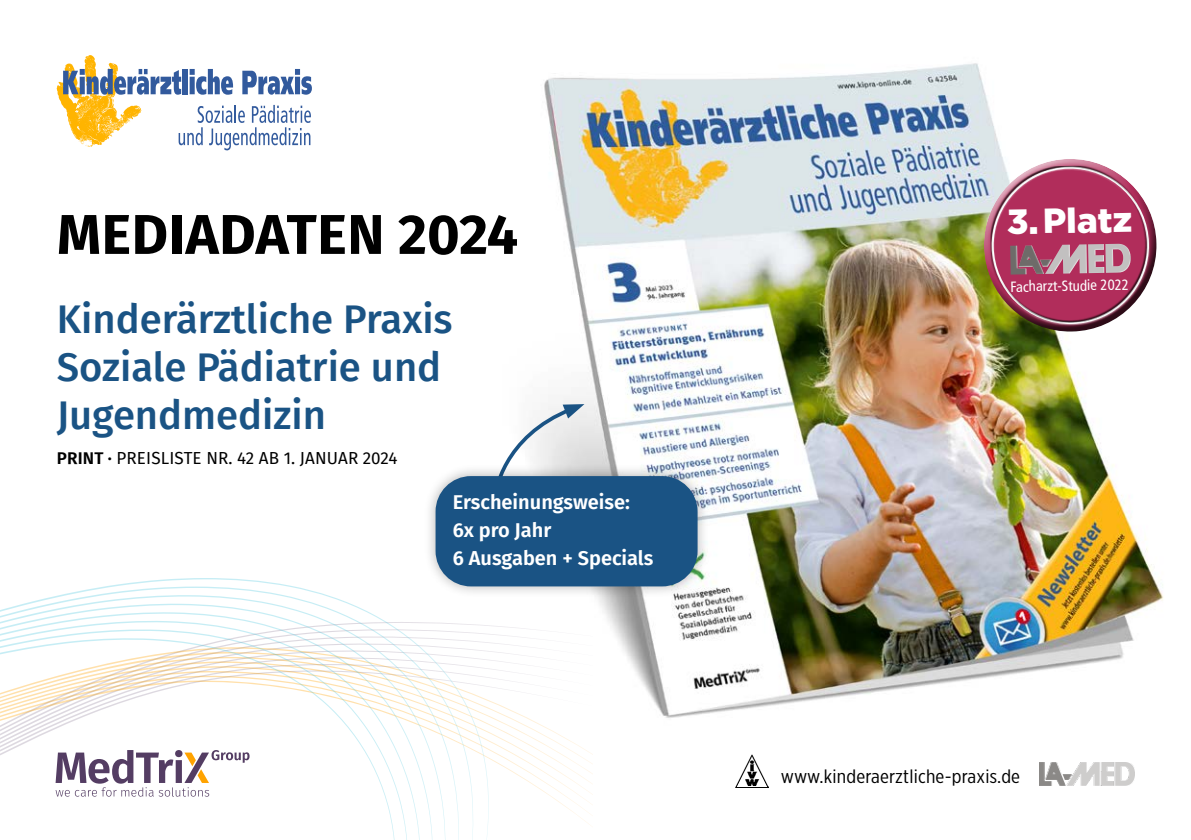
<style>
.page{position:relative;width:1191px;height:840px;background:#fff}
.page>*{position:absolute;margin:0;border:0;box-sizing:border-box;transform-origin:0 0}
.t1{font:700 56px "Fira Sans";letter-spacing:.01em;color:#000}
.t2{font:500 40px/48px "Fira Sans";color:#1a5384}
.t3{font:900 34.8px "Gotham";color:#fff}
.t4{font:600 20px/28px "Fira Sans";color:#fff}
.t5{font:19px "Gotham X Narrow";letter-spacing:.01em;color:#000;scale:1.1 1}
.t6{font:17px "Fira Sans";letter-spacing:.01em;color:#000}
.t7{font:condensed 14.8px "Frutiger LT Std";color:#fff}
.s1{font-weight:600}
</style>
<div class="page">
<img style="left:544px;top:63px;width:620px;height:655px">
<svg style="left:489px;top:680px;width:104px;height:146px"></svg>
<svg style="left:109px;top:578px;width:380px;height:261px"></svg>
<svg style="left:65px;top:586px;width:408px;height:253px"></svg>
<svg style="left:27px;top:594px;width:432px;height:245px"></svg>
<svg style="left:0;top:603px;width:445px;height:236px"></svg>
<svg style="left:0;top:612px;width:433px;height:227px"></svg>
<svg style="left:0;top:620px;width:420px;height:219px"></svg>
<svg style="left:0;top:629px;width:408px;height:210px"></svg>
<svg style="left:0;top:638px;width:396px;height:201px"></svg>
<svg style="left:56px;top:749px;width:193px;height:47px"></svg>
<img style="left:1039px;top:762px;width:95px;height:22px">
<img style="left:735px;top:754px;width:33px;height:33px">
<svg style="left:504px;top:404px;width:80px;height:59px"></svg>
<div style="left:423px;top:463px;width:287px;height:135px;background:#000;opacity:.3"></div>
<div style="left:435px;top:476px;width:262px;height:110px;background:#1a5384;border-radius:35px"></div>
<svg style="left:57px;top:55px;width:255px;height:95px"></svg>
<svg style="left:979px;top:153px;width:179px;height:181px"></svg>
<img style="left:1105px;top:244px;width:25px;height:29px">
<h1 class="t1" style="left:57px;top:187px;width:462px">MEDIADATEN 2024</h1>
<p class="t2" style="left:57px;top:292px;width:397px">Kinderärztliche Praxis<br>Soziale Pädiatrie und<br>Jugendmedizin</p>
<p class="t6" style="left:57px;top:445px;width:342px"><span class="s1">PRINT ·</span> PREISLISTE NR. 42 AB 1. JANUAR 2024</p>
<p class="t4" style="left:453px;top:487px;width:202px">Erscheinungsweise:<br>6x pro Jahr<br>6 Ausgaben + Specials</p>
<p class="t3" style="left:1006px;top:198px;width:127px;rotate:-1deg">3. Platz</p>
<p class="t7" style="left:1010px;top:278px;width:120px;rotate:-1deg">Facharzt-Studie 2022</p>
<p class="t5" style="left:781px;top:764px;width:219px">www.kinderaerztliche-praxis.de</p>
</div>
